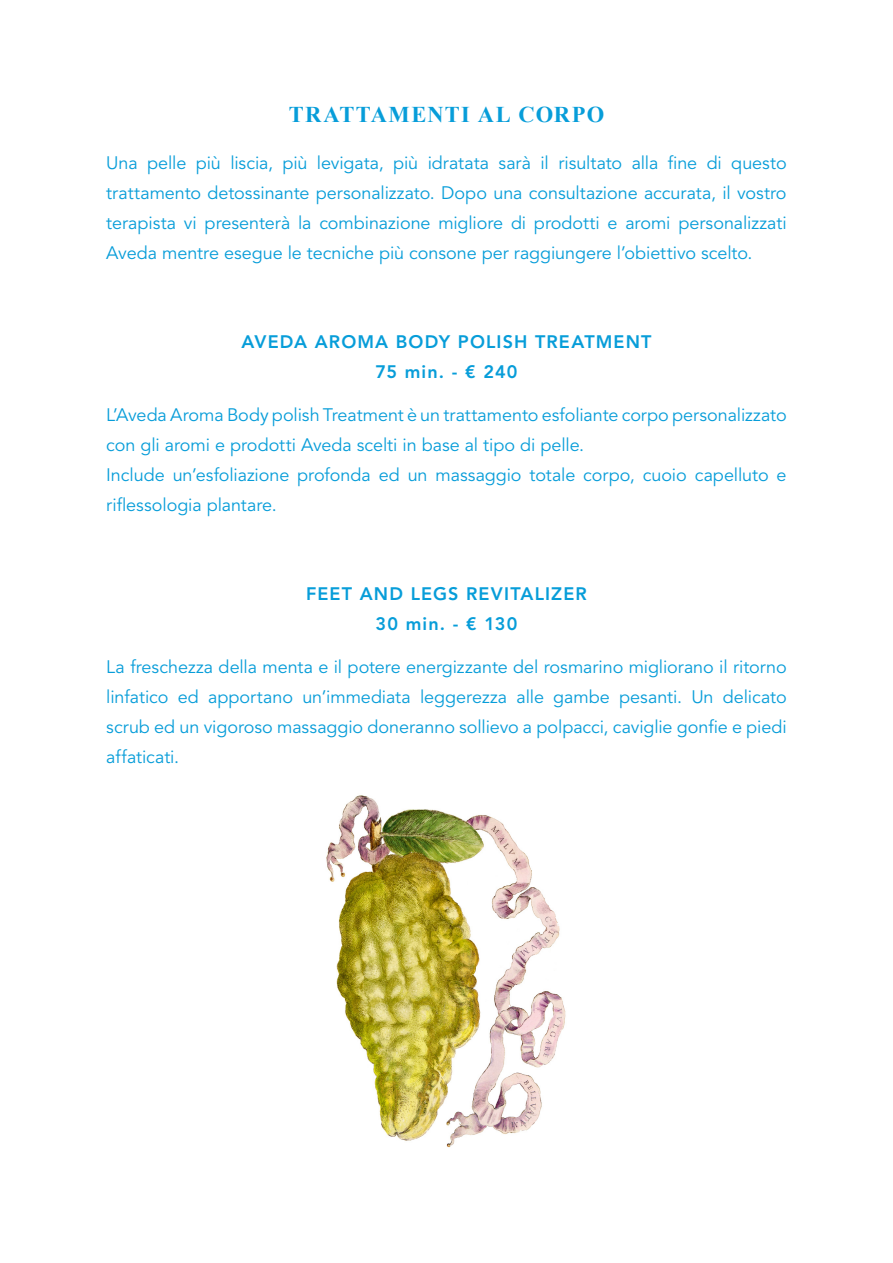
<style>
.page{position:relative;width:893px;height:1263px;background:#fff}
.page>*{position:absolute;margin:0;border:0;box-sizing:border-box;transform-origin:0 0}
.CATEGORIA_TIMES{font:700 22.5px "Times New Roman";letter-spacing:.055em;color:#079dd9}
.TXT_Avenir_trattamen{font:18px/30px "Avenir LT";letter-spacing:-.005em;color:#079dd9;text-align:justify}
.TRATTAMENTO_AVENIR{font:800 18px/30px "Avenir LT";letter-spacing:.065em;color:#079dd9;text-align:center}
</style>
<div class="page">
<img style="left:326px;top:795px;width:240px;height:353px">
<p class="CATEGORIA_TIMES" style="left:289px;top:98px;width:317px">TRATTAMENTI AL CORPO</p>
<p class="TXT_Avenir_trattamen" style="left:106px;top:148px;width:682px">Una pelle più liscia, più levigata, più idratata sarà il risultato alla fine di questo trattamento detossinante personalizzato. Dopo una consultazione accurata, il vostro terapista vi presenterà la combinazione migliore di prodotti e aromi personalizzati Aveda mentre esegue le tecniche più consone per raggiungere l’obiettivo scelto.</p>
<p class="TRATTAMENTO_AVENIR" style="left:241px;top:327px;width:412px">AVEDA AROMA BODY POLISH TREATMENT<br>75 min. - € 240</p>
<p class="TXT_Avenir_trattamen" style="left:106px;top:400px;width:682px">L’Aveda Aroma Body polish Treatment è un trattamento esfoliante corpo personalizzato con gli aromi e prodotti Aveda scelti in base al tipo di pelle.</p>
<p class="TXT_Avenir_trattamen" style="left:106px;top:460px;width:682px">Include un’esfoliazione profonda ed un massaggio totale corpo, cuoio capelluto e riflessologia plantare.</p>
<p class="TRATTAMENTO_AVENIR" style="left:306px;top:579px;width:282px">FEET AND LEGS REVITALIZER<br>30 min. - € 130</p>
<p class="TXT_Avenir_trattamen" style="left:106px;top:652px;width:682px">La freschezza della menta e il potere energizzante del rosmarino migliorano il ritorno linfatico ed apportano un’immediata leggerezza alle gambe pesanti. Un delicato scrub ed un vigoroso massaggio doneranno sollievo a polpacci, caviglie gonfie e piedi affaticati.</p>
</div>
